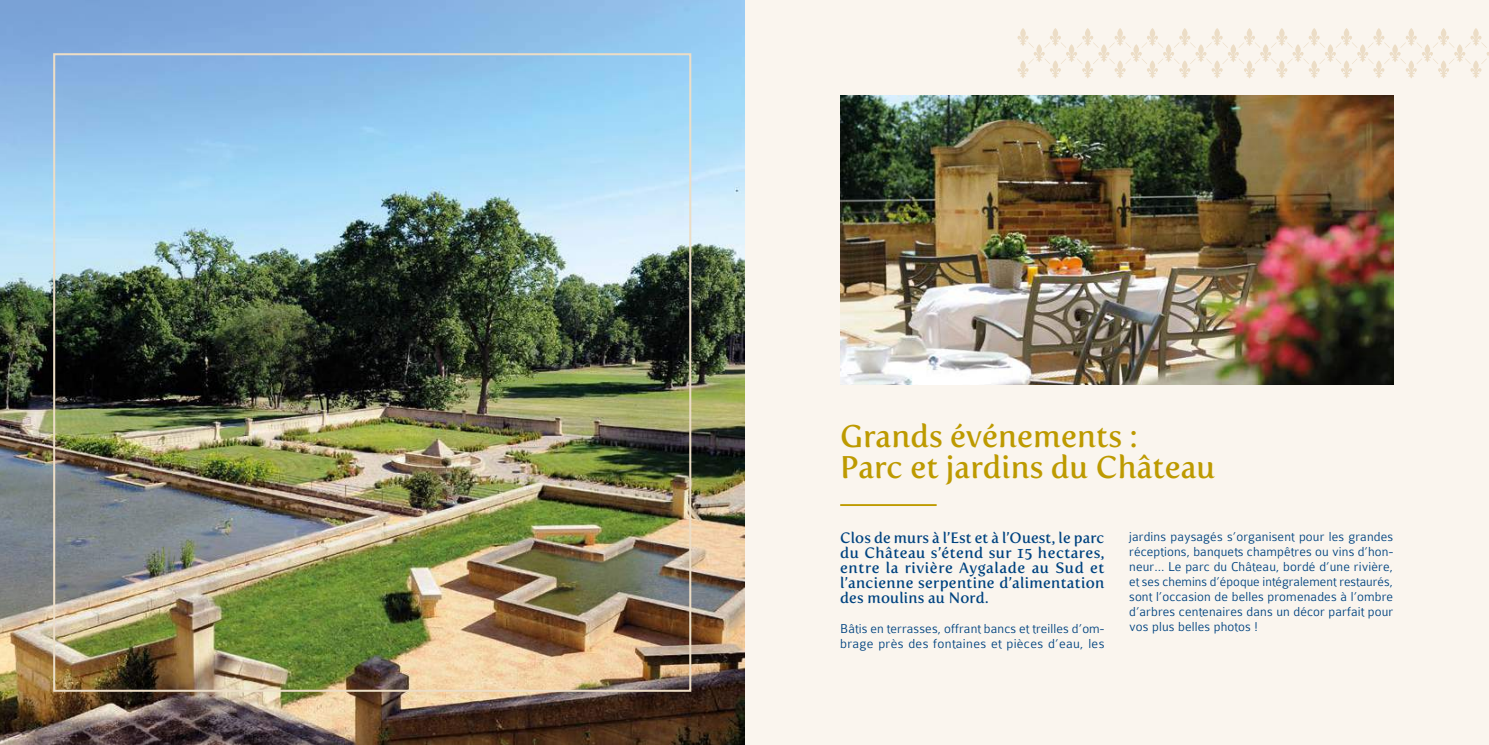
<style>
.page{position:relative;width:1489px;height:745px;background:#fff}
.page>*{position:absolute;margin:0;border:0;box-sizing:border-box;transform-origin:0 0}
.t1{font:31.25px/31.2px "Fertigo Pro";color:#bd9a00}
.t2{font:15px/15px "Fertigo Pro";letter-spacing:.015em;color:#004380;text-align:justify}
.t3{font:300 13.75px/15px "Colaborate";letter-spacing:.01em;color:#004380}
</style>
<div class="page">
<div style="left:0;top:0;width:1488px;height:744px;background:#faf5ee"></div>
<img style="left:0;top:0;width:744px;height:744px">
<hr style="left:840px;top:504px;width:96px;height:1px;background:#bd9a00">
<svg style="left:1017px;top:28px;width:471px;height:50px"></svg>
<img style="left:840px;top:96px;width:553px;height:288px">
<h1 class="t1" style="left:840px;top:420px;width:376px">Grands événements :<br>Parc et jardins du Château</h1>
<p class="t2" style="left:840px;top:530px;width:266px">Clos de murs à l’Est et à l’Ouest, le parc du Château s’étend sur 15 hectares, entre la rivière Aygalade au Sud et l’ancienne serpentine d’alimentation des moulins au Nord.</p>
<p class="t3" style="left:840px;top:621px;width:266px">Bâtis en terrasses, offrant bancs et treilles d’om&shy;brage près des fontaines et pièces d’eau, les</p>
<p class="t3" style="left:1129px;top:528px;width:265px;text-align:justify">jardins paysagés s’organisent pour les grandes réceptions, banquets champêtres ou vins d’hon&shy;neur… Le parc du Château, bordé d’une rivière, et ses chemins d’époque intégralement restaurés, sont l’occasion de belles promenades à l’ombre d’arbres centenaires dans un décor parfait pour vos plus belles photos !</p>
</div>
